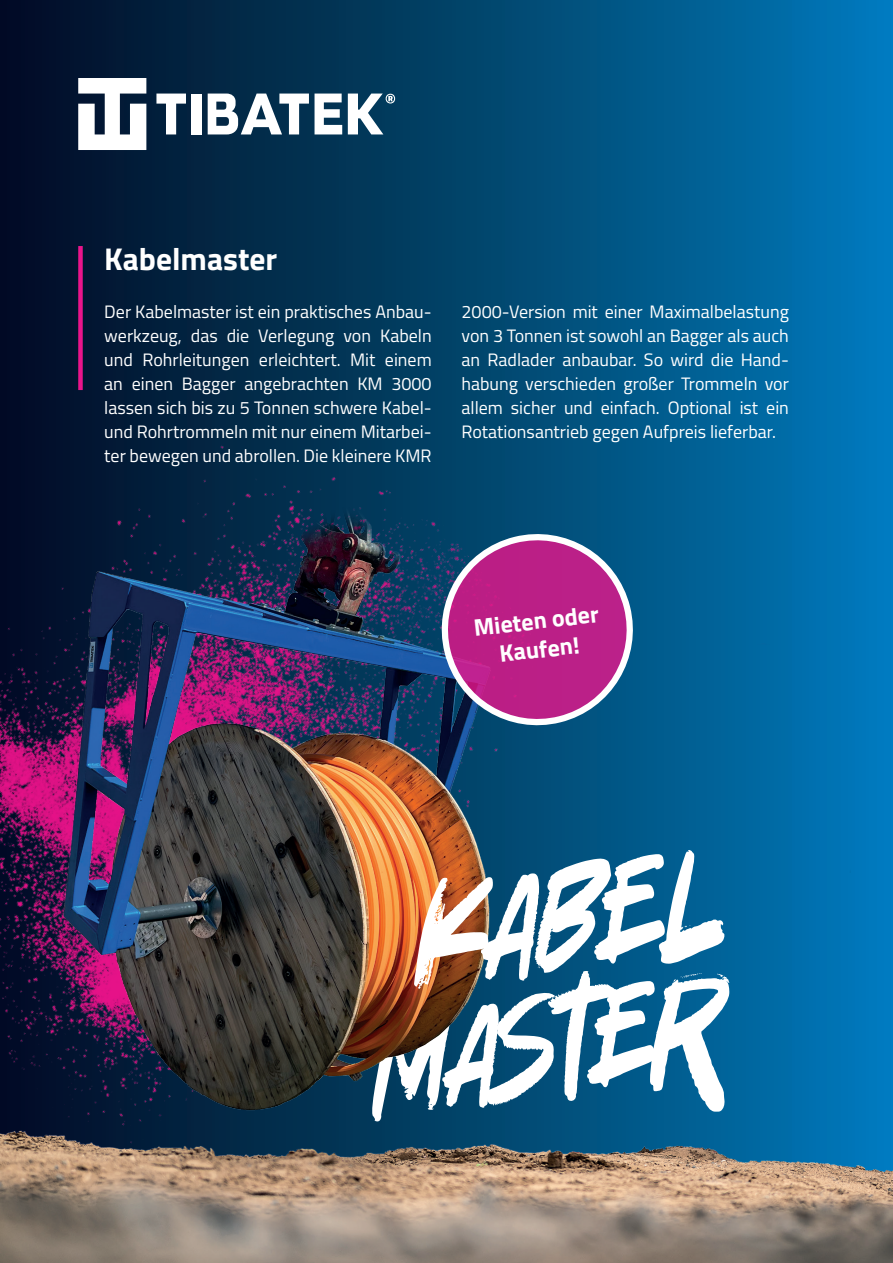
<style>
.page{position:relative;width:893px;height:1263px;background:#fff}
.page>*{position:absolute;margin:0;border:0;box-sizing:border-box;transform-origin:0 0}
.t1{font:149.7px "Good Looking Karma";color:#fff}
.t2{font:145.2px "Good Looking Karma";color:#fff}
.t3{font:700 31.5px "Titillium Web";color:#fff}
.t4{font:700 24px "Titillium Web";color:#fff}
.t5{font:18px/24px "Titillium Web";color:#fff;text-align:justify}
</style>
<div class="page">
<div style="left:0;top:0;width:893px;height:1263px;background:linear-gradient(to right,#030b1f,#0079b8)"></div>
<img style="left:0;top:353px;width:625px;height:151px">
<img style="left:0;top:504px;width:893px;height:759px">
<div style="left:78px;top:246px;width:5px;height:144px;background:#ea148b"></div>
<svg style="left:435px;top:528px;width:204px;height:204px;background:#883f8c"></svg>
<svg style="left:78px;top:78px;width:68px;height:72px"></svg>
<svg style="left:156px;top:94px;width:30px;height:40px"></svg>
<div style="left:192px;top:94px;width:10px;height:40px;background:#fff"></div>
<svg style="left:208px;top:94px;width:101px;height:40px"></svg>
<svg style="left:315px;top:94px;width:27px;height:40px"></svg>
<svg style="left:348px;top:94px;width:47px;height:40px"></svg>
<p class="t3" style="left:104px;top:235px;width:174px">Kabelmaster</p>
<p class="t5" style="left:104px;top:299px;width:329px">Der Kabelmaster ist ein praktisches Anbau&shy;werkzeug, das die Verlegung von Kabeln und Rohrleitungen erleichtert. Mit einem an einen Bagger angebrachten KM 3000 lassen sich bis zu 5 Tonnen schwere Kabel&shy;und Rohrtrommeln mit nur einem Mitarbei&shy;ter bewegen und abrollen. Die kleinere KMR</p>
<p class="t5" style="left:461px;top:299px;width:329px">2000-Version mit einer Maximalbelastung von 3 Tonnen ist sowohl an Bagger als auch an Radlader anbaubar. So wird die Hand&shy;habung verschieden großer Trommeln vor allem sicher und einfach. Optional ist ein Rotationsantrieb gegen Aufpreis lieferbar.</p>
<p class="t4" style="left:472px;top:610px;width:127px;rotate:-7deg">Mieten oder</p>
<p class="t4" style="left:497px;top:636px;width:82px;rotate:-7deg">Kaufen!</p>
<p class="t1" style="left:408px;top:833px;width:308px;rotate:-7deg">kabel</p>
<p class="t2" style="left:366px;top:965px;width:347px;rotate:-7deg">MasteR</p>
</div>
